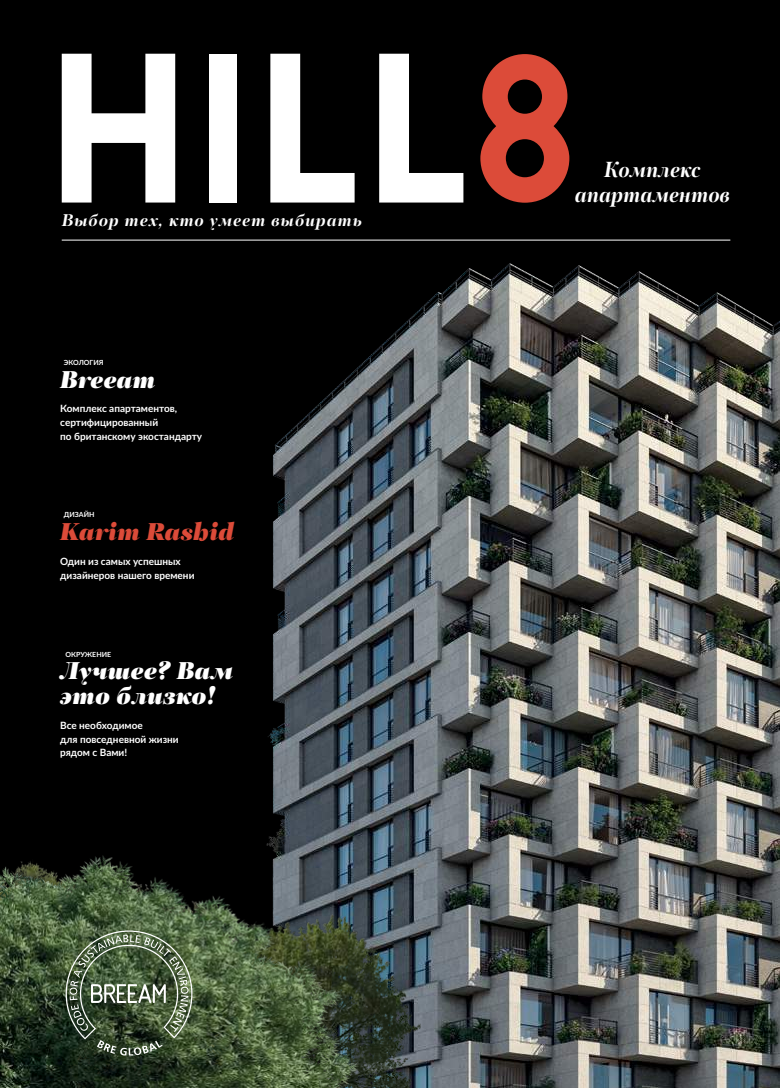
<style>
.page{position:relative;width:780px;height:1088px;background:#000}
.page>*{position:absolute;margin:0;border:0;box-sizing:border-box;transform-origin:0 0}
.t1{font:italic 25px/25px "PF Regal Display Pro U Black";color:#fff}
.t2{font:italic 25px "PF Regal Display Pro U Black";color:#dc4b39}
.t3{font:italic 700 22.5px/25px "PF Regal Display Pro";color:#fff;text-align:center;scale:.94 1}
.t4{font:italic 700 17.5px "PF Regal Display Pro";letter-spacing:.05em;color:#fff}
.t5{font:700 10px/13.8px "Lato";color:#fff}
.t6{font:700 7px "Lato";color:#fff}
</style>
<div class="page">
<img style="left:227px;top:239px;width:553px;height:849px">
<img style="left:227px;top:791px;width:199px;height:17px">
<img style="left:0;top:808px;width:438px;height:280px">
<hr style="left:62px;top:240px;width:668px;height:1px;background:#fff">
<svg style="left:62px;top:54px;width:113px;height:149px"></svg>
<div style="left:209px;top:54px;width:28px;height:149px;background:#fff"></div>
<svg style="left:270px;top:54px;width:84px;height:149px"></svg>
<svg style="left:379px;top:54px;width:84px;height:149px"></svg>
<svg style="left:480px;top:54px;width:89px;height:149px"></svg>
<svg style="left:66px;top:930px;width:126px;height:125px"></svg>
<h3 class="t4" style="left:62px;top:209px;width:302px">Выбор тех, кто умеет выбирать</h3>
<p class="t6" style="left:64px;top:357px;width:41px">экология</p>
<h1 class="t1" style="left:60px;top:368px;width:97px">Breeam</h1>
<p class="t5" style="left:60px;top:401px;width:143px">Комплекс апартаментов, сертифицированный<br>по британскому экостандарту</p>
<p class="t6" style="left:64px;top:510px;width:32px">дизайн</p>
<h1 class="t2" style="left:60px;top:516px;width:175px">Karim Rashid</h1>
<p class="t5" style="left:60px;top:554px;width:136px">Один из самых успешных дизайнеров нашего времени</p>
<p class="t6" style="left:65px;top:649px;width:47px">окружение</p>
<h1 class="t1" style="left:60px;top:659px;width:174px">Лучшее? Вам это близко!</h1>
<p class="t5" style="left:60px;top:718px;width:120px">Все необходимое<br>для повседневной жизни рядом с Вами!</p>
<h2 class="t3" style="left:574px;top:158px;width:166px">Комплекс апартаментов</h2>
</div>
